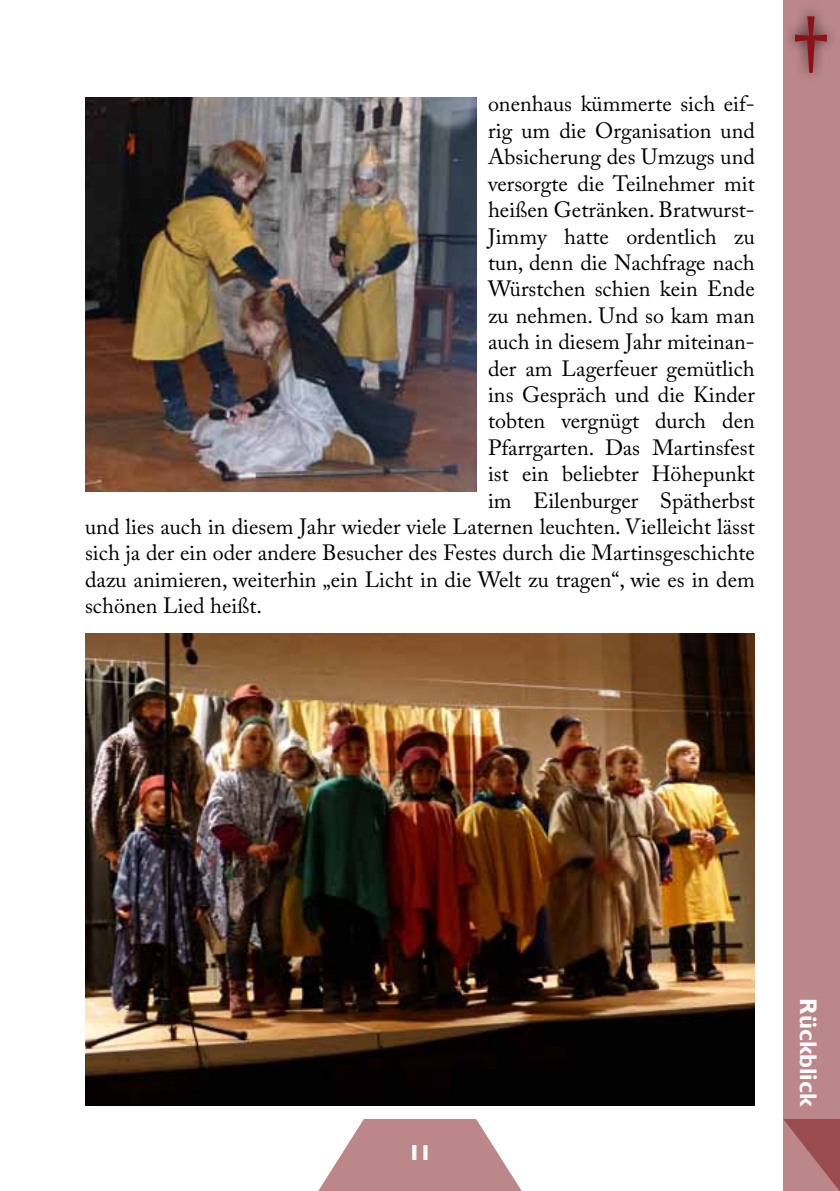
<style>
.page{position:relative;width:840px;height:1191px;background:#fff}
.page>*{position:absolute;margin:0;border:0;box-sizing:border-box;transform-origin:0 0}
.t1{font:96px "Nirmala UI";color:#8f1117}
.t2{font:700 24px "Gill Sans";color:#fff}
.t3{font:22px "Adobe Caslon Pro";color:#000}
.t4{font:700 20px "Gill Sans";color:#fff}
</style>
<div class="page">
<div style="left:782px;top:0;width:57px;height:1191px;background:#bc8789"></div>
<svg style="left:318px;top:1119px;width:204px;height:72px"></svg>
<svg style="left:782px;top:1119px;width:57px;height:72px"></svg>
<div style="left:412px;top:1145px;width:4px;height:15px;border:1px solid #fff"></div>
<div style="left:423px;top:1145px;width:4px;height:15px;border:1px solid #fff"></div>
<div style="left:782px;top:4px;width:56px;height:81px;background:#000;opacity:.75"></div>
<img style="left:85px;top:97px;width:391px;height:395px">
<img style="left:85px;top:634px;width:669px;height:472px">
<p class="t3" style="left:488px;top:91px;width:268px">onenhaus kümmerte sich eif-</p>
<p class="t3" style="left:488px;top:117px;width:268px">rig um die Organisation und</p>
<p class="t3" style="left:488px;top:144px;width:268px">Absicherung des Umzugs und</p>
<p class="t3" style="left:488px;top:170px;width:268px">versorgte die Teilnehmer mit</p>
<p class="t3" style="left:488px;top:197px;width:268px">heißen Getränken. Bratwurst-</p>
<p class="t3" style="left:488px;top:223px;width:268px">Jimmy hatte ordentlich zu</p>
<p class="t3" style="left:488px;top:249px;width:268px">tun, denn die Nachfrage nach</p>
<p class="t3" style="left:488px;top:276px;width:268px">Würstchen schien kein Ende</p>
<p class="t3" style="left:488px;top:302px;width:268px">zu nehmen. Und so kam man</p>
<p class="t3" style="left:488px;top:329px;width:268px">auch in diesem Jahr miteinan-</p>
<p class="t3" style="left:488px;top:355px;width:268px">der am Lagerfeuer gemütlich</p>
<p class="t3" style="left:488px;top:381px;width:268px">ins Gespräch und die Kinder</p>
<p class="t3" style="left:488px;top:408px;width:268px">tobten vergnügt durch den</p>
<p class="t3" style="left:488px;top:434px;width:268px">Pfarrgarten. Das Martinsfest</p>
<p class="t3" style="left:488px;top:461px;width:268px">ist ein beliebter Höhepunkt</p>
<p class="t3" style="left:488px;top:487px;width:268px">im Eilenburger Spätherbst</p>
<p class="t3" style="left:85px;top:513px;width:671px">und lies auch in diesem Jahr wieder viele Laternen leuchten. Vielleicht lässt</p>
<p class="t3" style="left:85px;top:540px;width:671px">sich ja der ein oder andere Besucher des Festes durch die Martinsgeschichte</p>
<p class="t3" style="left:85px;top:566px;width:670px">dazu animieren, weiterhin „ein Licht in die Welt zu tragen“, wie es in dem</p>
<p class="t3" style="left:85px;top:593px;width:178px">schönen Lied heißt.</p>
<h1 class="t1" style="left:792px;top:-28px;width:37px">†</h1>
<p class="t4" style="left:408px;top:1140px;width:24px">11</p>
<p class="t2" style="left:822px;top:998px;width:109px;rotate:90deg">Rückblick</p>
</div>
